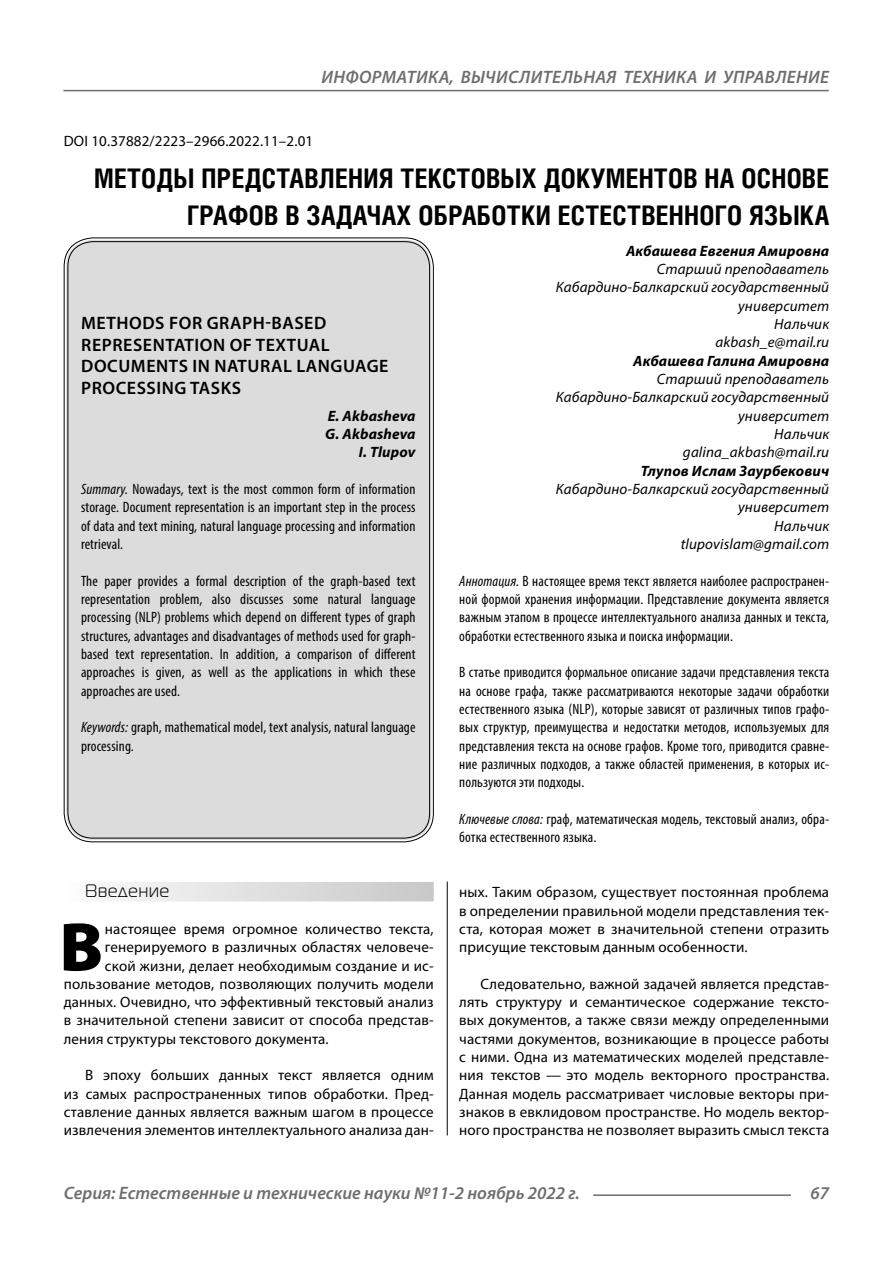
<style>
.page{position:relative;width:893px;height:1263px;background:#fff}
.page>*{position:absolute;margin:0;border:0;box-sizing:border-box;transform-origin:0 0}
.Bukvica{font:900 69.3px "Myriad Pro";color:#000}
.Header{font:700 27px/37.5px "Helios Cond C";letter-spacing:.01em;color:#000;text-align:right}
.t1{font:italic 600 18px "Myriad Pro";color:#6e6e6e}
.Header-eng{font:600 18px/21.6px "Myriad Pro";letter-spacing:.03em;color:#000}
.Subheader{font:18px "Magistral C";letter-spacing:.05em;color:#000}
.Normal{font:15px/18.3px "Myriad Pro";letter-spacing:.01em;color:#000;text-align:justify}
.Annotation-rus{font:condensed 15px/18.3px "Myriad Pro";letter-spacing:.01em;color:#000;text-align:justify}
.Annotation-eng{font:condensed 15px/18.3px "Myriad Pro";letter-spacing:.01em;color:#000;text-align:justify}
.Bukvica-2{font:15px "Myriad Pro";letter-spacing:.01em;color:#000}
.Author-doc{font:italic 15px/18.3px "Myriad Pro";letter-spacing:.01em;color:#000;text-align:right}
.Author{font:italic 700 15px "Myriad Pro";letter-spacing:.01em;color:#000}
.Author-email{font:italic 15px "Myriad Pro";letter-spacing:.01em;color:#000}
.DOI{font:15px "Myriad Pro";letter-spacing:.01em;color:#000}
.Author-eng{font:italic 700 15px "Myriad Pro";letter-spacing:.01em;color:#000}
.s1{font-style:italic}
</style>
<div class="page">
<hr style="left:447px;top:860px;width:1px;height:275px;background:#000">
<div style="left:43px;top:860px;width:786px;height:21px;background:#fff"></div>
<div style="left:64px;top:882px;width:370px;height:19px;background:linear-gradient(to right,#fcfcfc,#c8c8c8)"></div>
<div style="left:66px;top:240px;width:365px;height:600px;background:#dcdcdc;border-radius:27px"></div>
<hr style="left:593px;top:1194px;width:198px;height:2px;background:#6e6e6e">
<hr style="left:63px;top:90px;width:766px;height:1px;background:#6e6e6e">
<p class="t1" style="left:321px;top:66px;width:25px">Информатика</p>
<p class="t1" style="left:450px;top:66px;width:48px">, вычислител</p>
<p class="t1" style="left:573px;top:66px;width:23px">ьная</p>
<p class="t1" style="left:623px;top:66px;width:12px">техника</p>
<p class="t1" style="left:705px;top:66px;width:41px">и управление</p>
<p class="DOI" style="left:64px;top:132px;width:251px">DOI 10.37882/2223–2966.2022.11–2.01</p>
<p class="Header" style="left:94px;top:159px;width:737px">МЕТОДЫ ПРЕДСТАВЛЕНИЯ ТЕКСТОВЫХ ДОКУМЕНТОВ НА ОСНОВЕ<br>ГРАФОВ В ЗАДАЧАХ ОБРАБОТКИ ЕСТЕСТВЕННОГО ЯЗЫКА</p>
<p class="Author" style="left:626px;top:241px;width:205px">Акбашева Евгения Амировна</p>
<p class="Author-doc" style="left:657px;top:260px;width:174px">Старший преподаватель</p>
<p class="Author-doc" style="left:556px;top:278px;width:275px">Кабардино-Балкарский государственный университет</p>
<p class="Author-doc" style="left:774px;top:315px;width:57px">Нальчик</p>
<p class="Author-email" style="left:715px;top:333px;width:115px">akbash_e@mail.ru</p>
<p class="Author" style="left:633px;top:351px;width:197px">Акбашева Галина Амировна</p>
<p class="Author-doc" style="left:657px;top:370px;width:174px">Старший преподаватель</p>
<p class="Author-doc" style="left:556px;top:388px;width:275px">Кабардино-Балкарский государственный университет</p>
<p class="Author-doc" style="left:774px;top:425px;width:57px">Нальчик</p>
<p class="Author-email" style="left:683px;top:443px;width:148px">galina_akbash@mail.ru</p>
<p class="Author" style="left:641px;top:461px;width:190px">Тлупов Ислам Заурбекович</p>
<p class="Author-doc" style="left:556px;top:480px;width:275px">Кабардино-Балкарский государственный университет</p>
<p class="Author-doc" style="left:774px;top:516px;width:57px">Нальчик</p>
<p class="Author-email" style="left:681px;top:535px;width:150px">tlupovislam@gmail.com</p>
<p class="Annotation-rus" style="left:459px;top:571px;width:371px"><span class="s1">Аннотация.</span> В настоящее время текст является наиболее распространен&shy;ной формой хранения информации. Представление документа является важным этапом в процессе интеллектуального анализа данных и текста, обработки естественного языка и поиска информации.</p>
<p class="Annotation-rus" style="left:459px;top:663px;width:371px">В статье приводится формальное описание задачи представления текста на основе графа, также рассматриваются некоторые задачи обработки естественного языка (NLP), которые зависят от различных типов графо&shy;вых структур, преимущества и недостатки методов, используемых для представления текста на основе графов. Кроме того, приводится сравне&shy;ние различных подходов, а также областей применения, в которых ис&shy;пользуются эти подходы.</p>
<p class="Annotation-rus" style="left:459px;top:810px;width:371px"><span class="s1">Ключевые слова:</span> граф, математическая модель, текстовый анализ, обра&shy;ботка естественного языка.</p>
<p class="Header-eng" style="left:81px;top:312px;width:309px">METHODS FOR GRAPH-BASED<br>REPRESENTATION OF TEXTUAL<br>DOCUMENTS IN NATURAL LANGUAGE<br>PROCESSING TASKS</p>
<p class="Author-eng" style="left:328px;top:406px;width:89px">E. Akbasheva</p>
<p class="Author-eng" style="left:325px;top:424px;width:92px">G. Akbasheva</p>
<p class="Author-eng" style="left:359px;top:443px;width:58px">I. Tlupov</p>
<p class="Annotation-eng" style="left:81px;top:480px;width:336px"><span class="s1">Summary.</span> Nowadays, text is the most common form of information storage. Document representation is an important step in the process of data and text mining, natural language processing and information retrieval.</p>
<p class="Annotation-eng" style="left:81px;top:571px;width:336px">The paper provides a formal description of the graph-based text representation problem, also discusses some natural language processing (NLP) problems which depend on different types of graph structures, advantages and disadvantages of methods used for graph&shy;based text representation. In addition, a comparison of different approaches is given, as well as the applications in which these approaches are used.</p>
<p class="Annotation-eng" style="left:81px;top:718px;width:336px"><span class="s1">Keywords:</span> graph, mathematical model, text analysis, natural language processing.</p>
<p class="Subheader" style="left:85px;top:881px;width:86px">Введение</p>
<p class="Bukvica" style="left:59px;top:901px;width:45px">В</p>
<p class="Bukvica-2" style="left:105px;top:919px;width:330px">настоящее время огромное количество текста,</p>
<p class="Bukvica-2" style="left:105px;top:938px;width:330px">генерируемого в различных областях человече-</p>
<p class="Bukvica-2" style="left:105px;top:956px;width:330px">ской жизни, делает необходимым создание и ис-</p>
<p class="Bukvica-2" style="left:64px;top:974px;width:371px">пользование методов, позволяющих получить модели</p>
<p class="Bukvica-2" style="left:64px;top:993px;width:371px">данных. Очевидно, что эффективный текстовый анализ</p>
<p class="Bukvica-2" style="left:64px;top:1011px;width:371px">в значительной степени зависит от способа представ-</p>
<p class="Bukvica-2" style="left:64px;top:1029px;width:266px">ления структуры текстового документа.</p>
<p class="Normal" style="left:64px;top:1066px;width:371px;text-indent:21px">В эпоху больших данных текст является одним из самых распространенных типов обработки. Пред&shy;ставление данных является важным шагом в процессе извлечения элементов интеллектуального анализа дан-</p>
<p class="Normal" style="left:459px;top:883px;width:371px">ных. Таким образом, существует постоянная проблема в определении правильной модели представления тек&shy;ста, которая может в значительной степени отразить присущие текстовым данным особенности.</p>
<p class="Normal" style="left:459px;top:974px;width:371px;text-indent:21px">Следовательно, важной задачей является представ&shy;лять структуру и семантическое содержание тексто&shy;вых документов, а также связи между определенными частями документов, возникающие в процессе работы с ними. Одна из математических моделей представле&shy;ния текстов — это модель векторного пространства.<br>Данная модель рассматривает числовые векторы при&shy;знаков в евклидовом пространстве. Но модель вектор&shy;ного пространства не позволяет выразить смысл текста</p>
<p class="t1" style="left:64px;top:1182px;width:518px">Серия: Естественные и технические науки №11-2 ноябрь 2022 г.</p>
<p class="t1" style="left:810px;top:1182px;width:20px">67</p>
</div>
